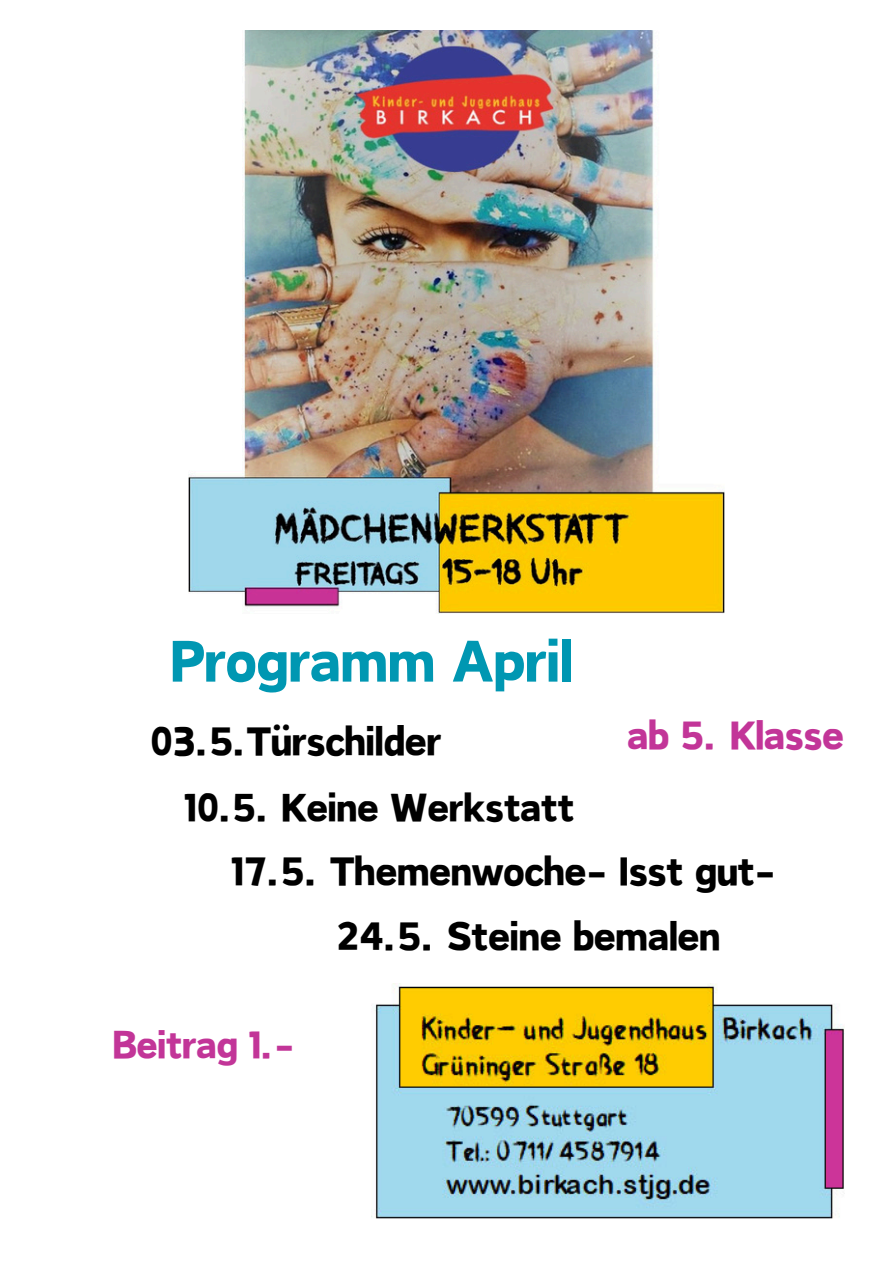
<style>
.page{position:relative;width:894px;height:1264px;background:#fff}
.page>*{position:absolute;margin:0;border:0;box-sizing:border-box;transform-origin:0 0}
.t1{font:68.85px "Canva Sweet Heart";color:#0097b2}
.t2{font:47.25px "Canva Sweet Heart";color:#000}
.t3{font:47.1px "Canva Sweet Heart";color:#c23598}
.t4{font:46.65px "Canva Sweet Heart";color:#000}
.t5{font:45.6px "Canva Sweet Heart";color:#c23598}
</style>
<div class="page">
<img style="left:189px;top:30px;width:535px;height:583px">
<img style="left:371px;top:983px;width:472px;height:236px">
<p class="t1" style="left:170px;top:629px;width:404px">Programm April</p>
<p class="t3" style="left:627px;top:713px;width:218px">ab 5. Klasse</p>
<h1 class="t2" style="left:150px;top:719px;width:293px">03.5.Türschilder</h1>
<p class="t4" style="left:184px;top:785px;width:391px">10.5. Keine Werkstatt</p>
<p class="t2" style="left:231px;top:849px;width:545px">17.5. Themenwoche- Isst gut-</p>
<p class="t2" style="left:336px;top:914px;width:385px">24.5. Steine bemalen</p>
<p class="t5" style="left:112px;top:1023px;width:183px">Beitrag 1.-</p>
</div>
